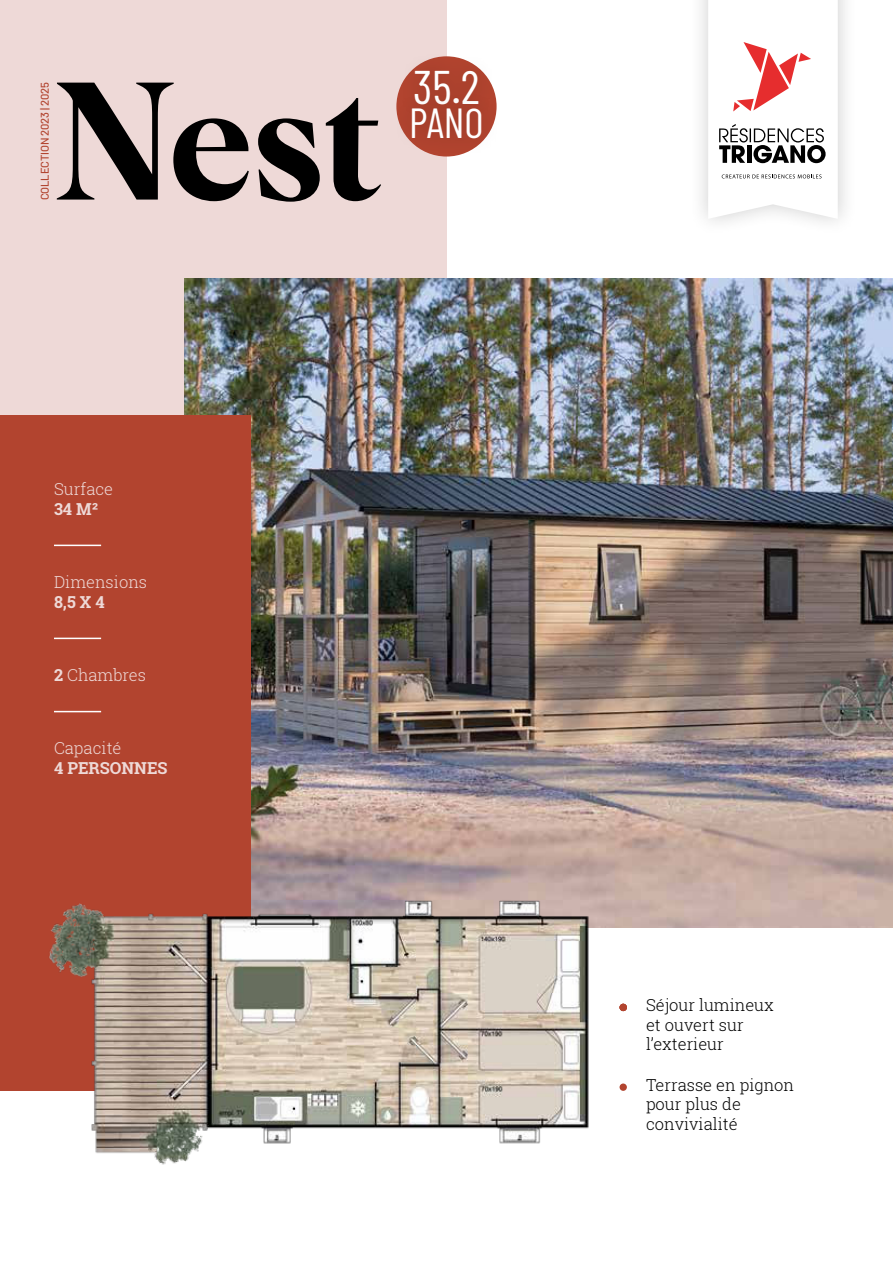
<style>
.page{position:relative;width:893px;height:1263px;background:#fff}
.page>*{position:absolute;margin:0;border:0;box-sizing:border-box;transform-origin:0 0}
.t1{font:163.5px "Albra Semi";color:#000}
.t2{font:47.1px "Barlow Condensed";color:#fff}
.t3{font:42px "Barlow Condensed";color:#fff}
.t4{font:300 16.5px/19.5px "Roboto Slab";color:#000}
.t5{font:300 16.5px "Roboto Slab";color:#eed9d7}
.t6{font:700 16.5px "Roboto Slab";color:#eed9d7}
.t7{font:500 11.1px "Barlow";letter-spacing:-.01em;color:#b2442f}
.s1{font-weight:700}
</style>
<div class="page">
<div style="left:0;top:0;width:446px;height:644px;background:#eed9d7"></div>
<img style="left:185px;top:278px;width:708px;height:650px">
<div style="left:688px;top:0;width:170px;height:237px;background:#000;opacity:.2"></div>
<svg style="left:708px;top:0;width:130px;height:219px"></svg>
<div style="left:0;top:416px;width:250px;height:675px;background:#b2442f"></div>
<hr style="left:54px;top:545px;width:47px;height:1px;background:#fff">
<hr style="left:54px;top:638px;width:47px;height:1px;background:#fff">
<hr style="left:54px;top:711px;width:47px;height:1px;background:#fff">
<img style="left:49px;top:889px;width:558px;height:276px">
<div style="left:397px;top:51px;width:100px;height:73px;background:#000;opacity:.2"></div>
<div style="left:392px;top:90px;width:109px;height:67px;background:#000;opacity:.2"></div>
<div style="left:620px;top:1004px;width:7px;height:7px;background:#b2442f;border-radius:50%"></div>
<div style="left:620px;top:1083px;width:7px;height:8px;background:#b2442f;border-radius:50%"></div>
<p class="t7" style="left:41px;top:200px;width:120px;rotate:-90deg">COLLECTION 2023 | 2025</p>
<h1 class="t1" style="left:54px;top:50px;width:329px">Nest</h1>
<h2 class="t2" style="left:413px;top:60px;width:68px">35.2</h2>
<h3 class="t3" style="left:409px;top:99px;width:76px">PANO</h3>
<p class="t5" style="left:54px;top:482px;width:61px">Surface</p>
<p class="t6" style="left:54px;top:503px;width:46px">34 M²</p>
<p class="t5" style="left:54px;top:575px;width:95px">Dimensions</p>
<p class="t6" style="left:54px;top:596px;width:52px">8,5 X 4</p>
<p class="t5" style="left:54px;top:668px;width:94px"><span class="s1">2</span> Chambres</p>
<p class="t5" style="left:54px;top:741px;width:69px">Capacité</p>
<p class="t6" style="left:54px;top:762px;width:115px">4 PERSONNES</p>
<p class="t4" style="left:646px;top:997px;width:129px">Séjour lumineux et ouvert sur l’exterieur</p>
<p class="t4" style="left:646px;top:1076px;width:150px">Terrasse en pignon pour plus de convivialité</p>
</div>
